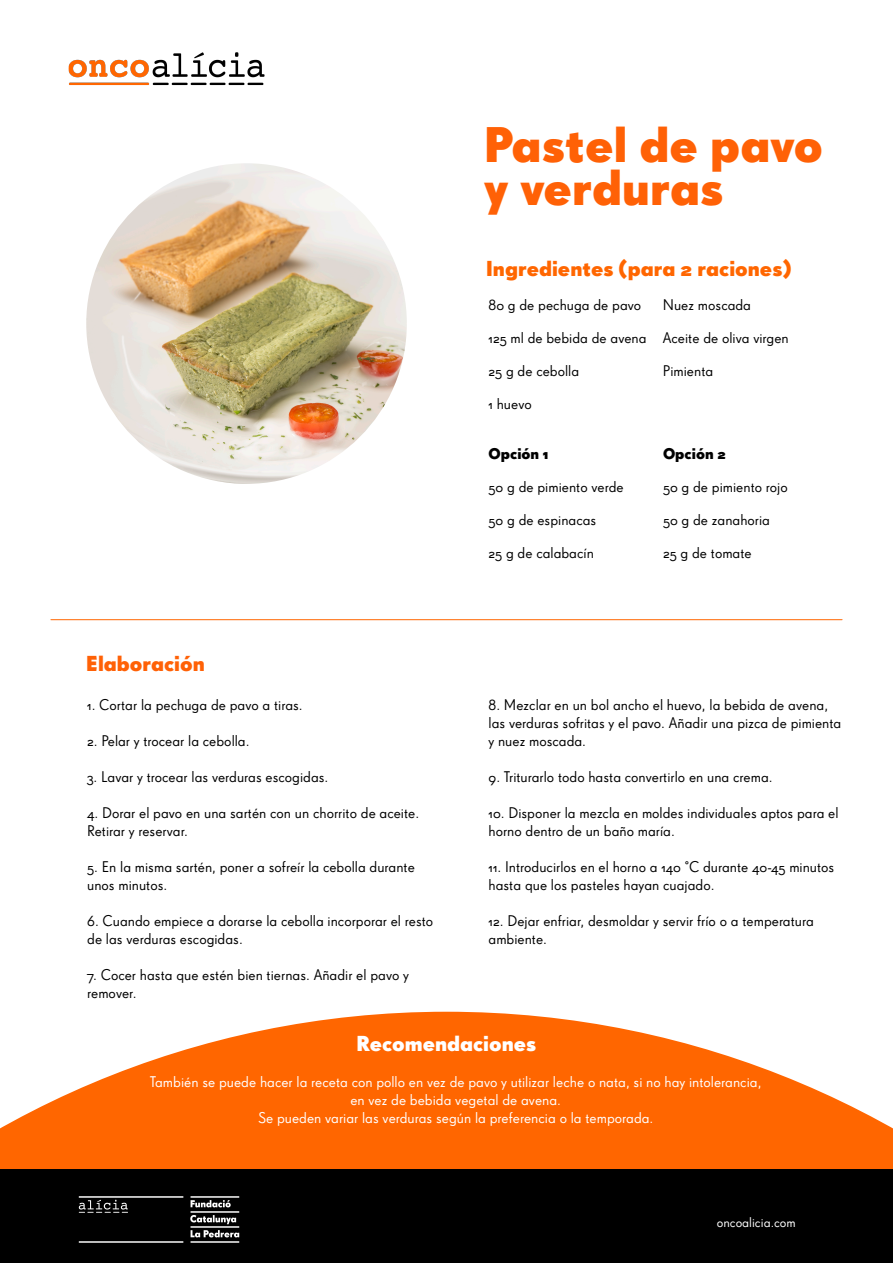
<style>
.page{position:relative;width:893px;height:1263px;background:#fff}
.page>*{position:absolute;margin:0;border:0;box-sizing:border-box;transform-origin:0 0}
.t1{font:48.45px/43.5px "Super Grotesk OT Bld";color:#ff6106}
.t2{font:21px "Super Grotesk OT Bld";color:#f60}
.t3{font:21px "Super Grotesk OT Bld";color:#fff}
.t4{font:21px "Super Grotesk OT Bld";color:#ff6106}
.t5{font:15px/18px "Super Grotesk OT";color:#000}
.t6{font:15px/18px "Super Grotesk OT";color:#fff;text-align:center}
.t7{font:15px "Super Grotesk OT Bld";color:#000}
.t8{font:13.5px "Super Grotesk OT";color:#fff}
</style>
<div class="page">
<img style="left:86px;top:163px;width:321px;height:321px;border-radius:160px">
<svg style="left:0;top:1012px;width:893px;height:157px;fill:#f60"></svg>
<hr style="left:51px;top:619px;width:791px;height:1px;background:#f60">
<div style="left:0;top:1170px;width:893px;height:93px;background:#000"></div>
<img style="left:78px;top:1196px;width:162px;height:47px">
<img style="left:68px;top:52px;width:197px;height:34px">
<h1 class="t1" style="left:484px;top:122px;width:340px">Pastel de pavo y verduras</h1>
<h2 class="t4" style="left:86px;top:650px;width:120px">Elaboración</h2>
<p class="t5" style="left:87px;top:696px;width:217px">1. Cortar la pechuga de pavo a tiras.</p>
<p class="t5" style="left:87px;top:732px;width:164px">2. Pelar y trocear la cebolla.</p>
<p class="t5" style="left:87px;top:768px;width:243px">3. Lavar y trocear las verduras escogidas.</p>
<p class="t5" style="left:87px;top:804px;width:334px">4. Dorar el pavo en una sartén con un chorrito de aceite.<br>Retirar y reservar.</p>
<p class="t5" style="left:87px;top:858px;width:329px">5. En la misma sartén, poner a sofreír la cebolla durante unos minutos.</p>
<p class="t5" style="left:87px;top:912px;width:348px">6. Cuando empiece a dorarse la cebolla incorporar el resto de las verduras escogidas.</p>
<p class="t5" style="left:87px;top:966px;width:323px">7. Cocer hasta que estén bien tiernas. Añadir el pavo y remover.</p>
<h2 class="t2" style="left:486px;top:256px;width:307px">Ingredientes (para 2 raciones)</h2>
<p class="t5" style="left:663px;top:296px;width:90px">Nuez moscada</p>
<p class="t5" style="left:663px;top:329px;width:127px">Aceite de oliva virgen</p>
<p class="t5" style="left:663px;top:362px;width:52px">Pimienta</p>
<p class="t5" style="left:489px;top:296px;width:154px">80 g de pechuga de pavo</p>
<p class="t5" style="left:489px;top:329px;width:160px">125 ml de bebida de avena</p>
<p class="t5" style="left:489px;top:362px;width:92px">25 g de cebolla</p>
<p class="t5" style="left:489px;top:395px;width:45px">1 huevo</p>
<p class="t7" style="left:489px;top:444px;width:62px">Opción 1</p>
<p class="t5" style="left:489px;top:478px;width:137px">50 g de pimiento verde</p>
<p class="t5" style="left:489px;top:511px;width:109px">50 g de espinacas</p>
<p class="t5" style="left:489px;top:544px;width:107px">25 g de calabacín</p>
<p class="t7" style="left:663px;top:444px;width:64px">Opción 2</p>
<p class="t5" style="left:663px;top:478px;width:126px">50 g de pimiento rojo</p>
<p class="t5" style="left:663px;top:511px;width:109px">50 g de zanahoria</p>
<p class="t5" style="left:663px;top:544px;width:90px">25 g de tomate</p>
<p class="t5" style="left:489px;top:696px;width:354px">8. Mezclar en un bol ancho el huevo, la bebida de avena, las verduras sofritas y el pavo. Añadir una pizca de pimienta y nuez moscada.</p>
<p class="t5" style="left:489px;top:768px;width:286px">9. Triturarlo todo hasta convertirlo en una crema.</p>
<p class="t5" style="left:489px;top:804px;width:352px">10. Disponer la mezcla en moldes individuales aptos para el horno dentro de un baño maría.</p>
<p class="t5" style="left:489px;top:858px;width:347px">11. Introducirlos en el horno a 140 °C durante 40-45 minutos hasta que los pasteles hayan cuajado.</p>
<p class="t5" style="left:489px;top:912px;width:327px">12. Dejar enfriar, desmoldar y servir frío o a temperatura ambiente.</p>
<h2 class="t3" style="left:357px;top:1030px;width:181px">Recomendaciones</h2>
<p class="t6" style="left:150px;top:1073px;width:613px">También se puede hacer la receta con pollo en vez de pavo y utilizar leche o nata, si no hay intolerancia, en vez de bebida vegetal de avena.<br>Se pueden variar las verduras según la preferencia o la temporada.</p>
<p class="t8" style="left:717px;top:1215px;width:80px">oncoalicia.com</p>
</div>
